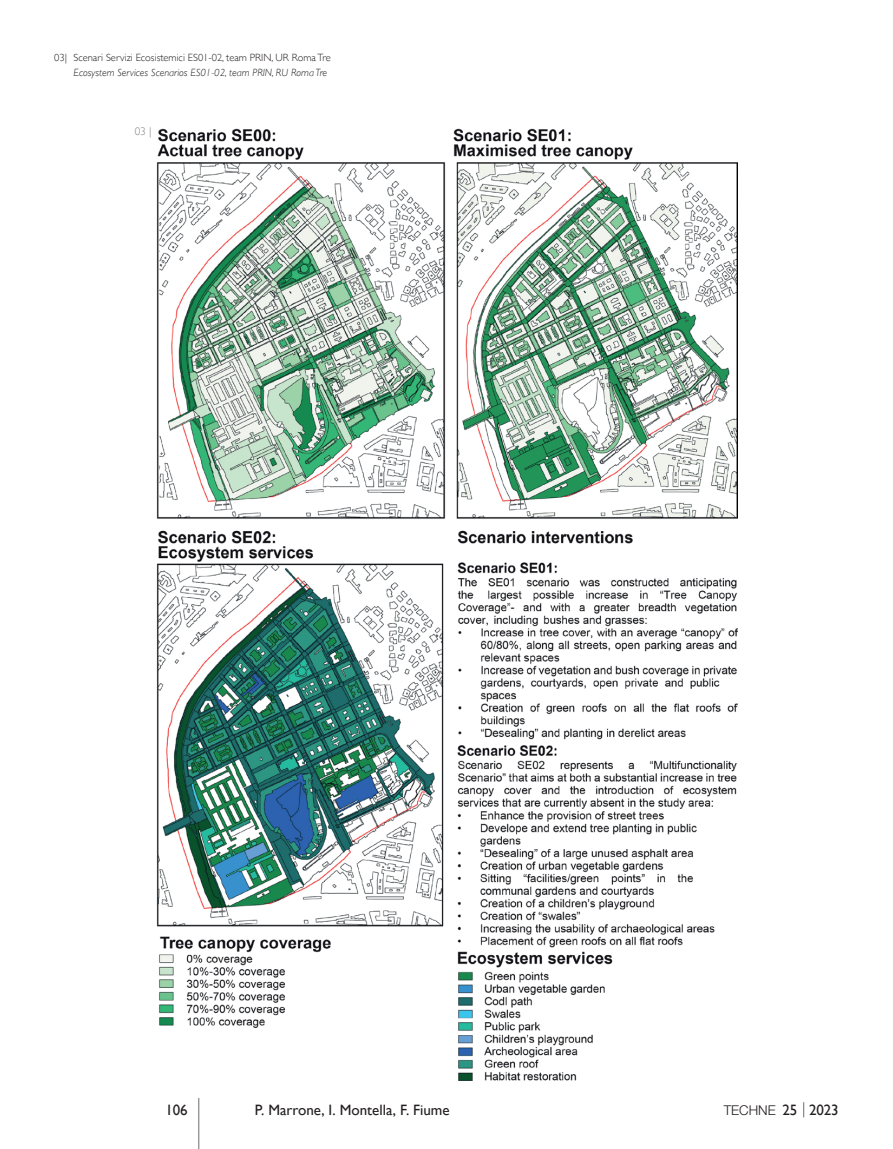
<style>
.page{position:relative;width:893px;height:1149px;background:#fff}
.page>*{position:absolute;margin:0;border:0;box-sizing:border-box;transform-origin:0 0}
.t1{font:15px "Gill Sans";color:#231f20}
.t2{font:300 13.5px "Helvetica Neue LT Std";color:#231f20}
.t3{font:300 11.25px "Gill Sans";color:#808285}
.t4{font:300 10.5px "Gill Sans";color:#231f20}
.t5{font:italic 300 10.5px "Gill Sans";color:#231f20}
.s1{font-family:"Gill Sans";font-weight:400;font-size:15px}
</style>
<div class="page">
<svg style="left:803px;top:1102px;width:1px;height:14px"></svg>
<hr style="left:198px;top:1097px;width:1px;height:51px;background:#6c6d70">
<img style="left:156px;top:128px;width:581px;height:952px">
<p class="t4" style="left:54px;top:50px;width:278px">03| Scenari Servizi Ecosistemici ES01-02, team PRIN, UR Roma Tre</p>
<p class="t5" style="left:73px;top:67px;width:255px">Ecosystem Services Scenarios ES01-02, team PRIN, RU Roma Tre</p>
<p class="t3" style="left:135px;top:123px;width:18px">03 |</p>
<h1 class="t1" style="left:166px;top:1100px;width:24px">106</h1>
<h1 class="t1" style="left:255px;top:1100px;width:196px">P. Marrone, I. Montella, F. Fiume</h1>
<p class="t2" style="left:724px;top:1101px;width:117px">TECHNE <span class="s1">25 2023</span></p>
</div>
